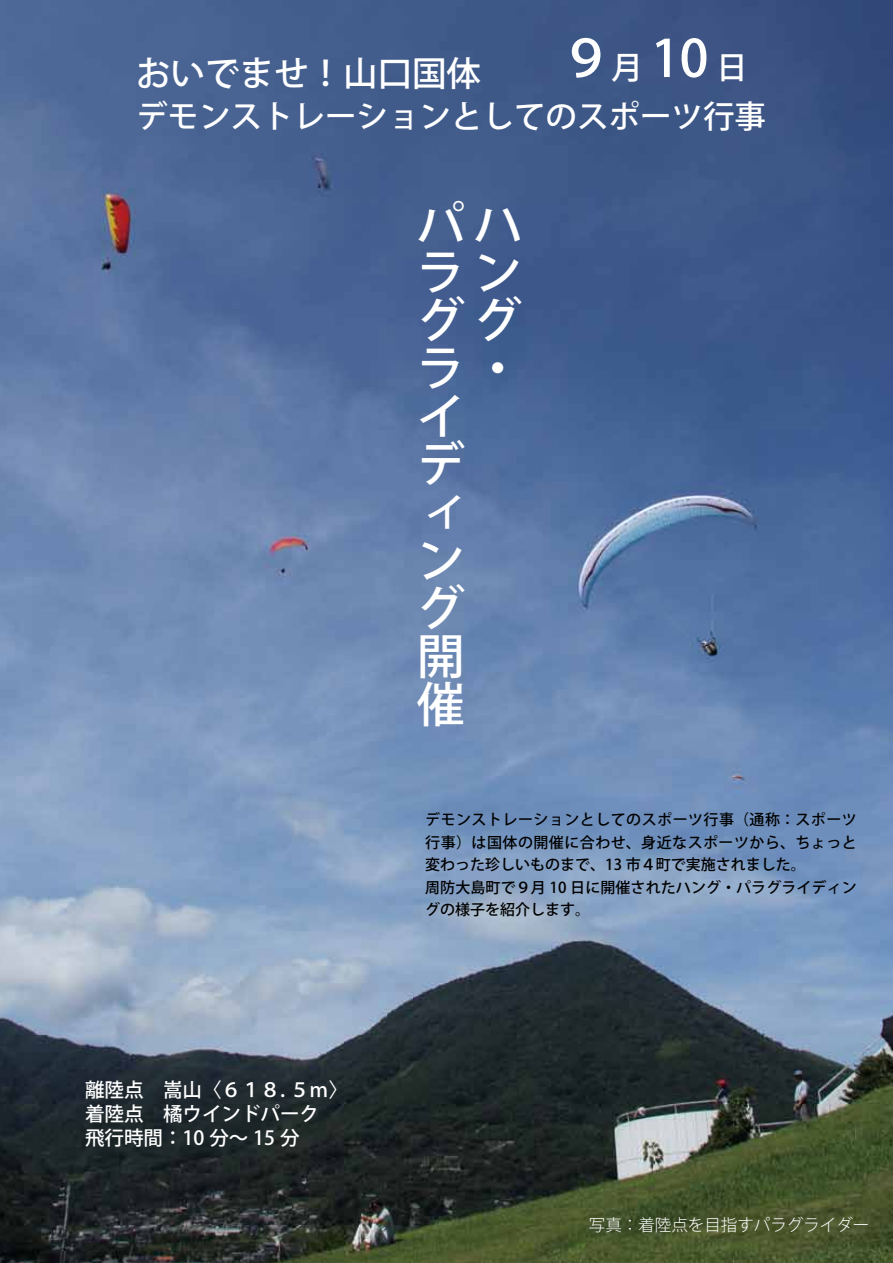
<style>
.page{position:relative;width:893px;height:1263px;background:#fff}
.page>*{position:absolute;margin:0;border:0;box-sizing:border-box;transform-origin:0 0}
.t1{font:500 51px "Koz Go Pro";color:#fff}
.t2{font:500 48px/48px "Koz Go Pro";color:#fff}
.t3{font:500 34.5px "Koz Go Pro";color:#fff}
.t4{font:500 31.5px "Koz Go Pro";color:#fff}
.t5{font:500 19.5px/24px "Koz Go Pro";color:#fff}
.t6{font:300 16.5px "Koz Go Pro";color:#fff}
.t7{font:500 15px/22.5px "Koz Go Pro";letter-spacing:.005em;color:#000}
</style>
<div class="page">
<img style="left:0;top:0;width:893px;height:1263px">
<h1 class="t1" style="left:561px;top:26px;width:52px">９</h1>
<h1 class="t1" style="left:651px;top:26px;width:59px">10</h1>
<h3 class="t4" style="left:612px;top:48px;width:33px">月</h3>
<h3 class="t4" style="left:716px;top:48px;width:33px">日</h3>
<h3 class="t3" style="left:136px;top:51px;width:347px">おいでませ！山口国体</h3>
<h3 class="t4" style="left:136px;top:96px;width:632px">デモンストレーションとしてのスポーツ行事</h3>
<h2 class="t2" style="left:417px;top:203px;width:106px">パハランググラ・イ<br>デ<br>ィ<br>ン<br>グ<br>開<br>催</h2>
<h3 class="t5" style="left:85px;top:1079px;width:265px">離陸点　嵩山〈６１８．５ｍ〈着陸点　橘ウインドパーク<br>飛行時間：10 分～ 15 分</h3>
<p class="t7" style="left:425px;top:809px;width:433px">デモンストレーションとしてのスポーツ行事（通称：スポーツ行事）は国体の開催に合わせ、身近なスポーツから、ちょっと変わった珍しいものまで、13 市４町で実施されました。<br>周防大島町で９月 10 日に開催されたハング・パラグライディングの様子を紹介します。</p>
<p class="t6" style="left:589px;top:1214px;width:282px">写真：着陸点を目指すパラグライダー</p>
</div>
